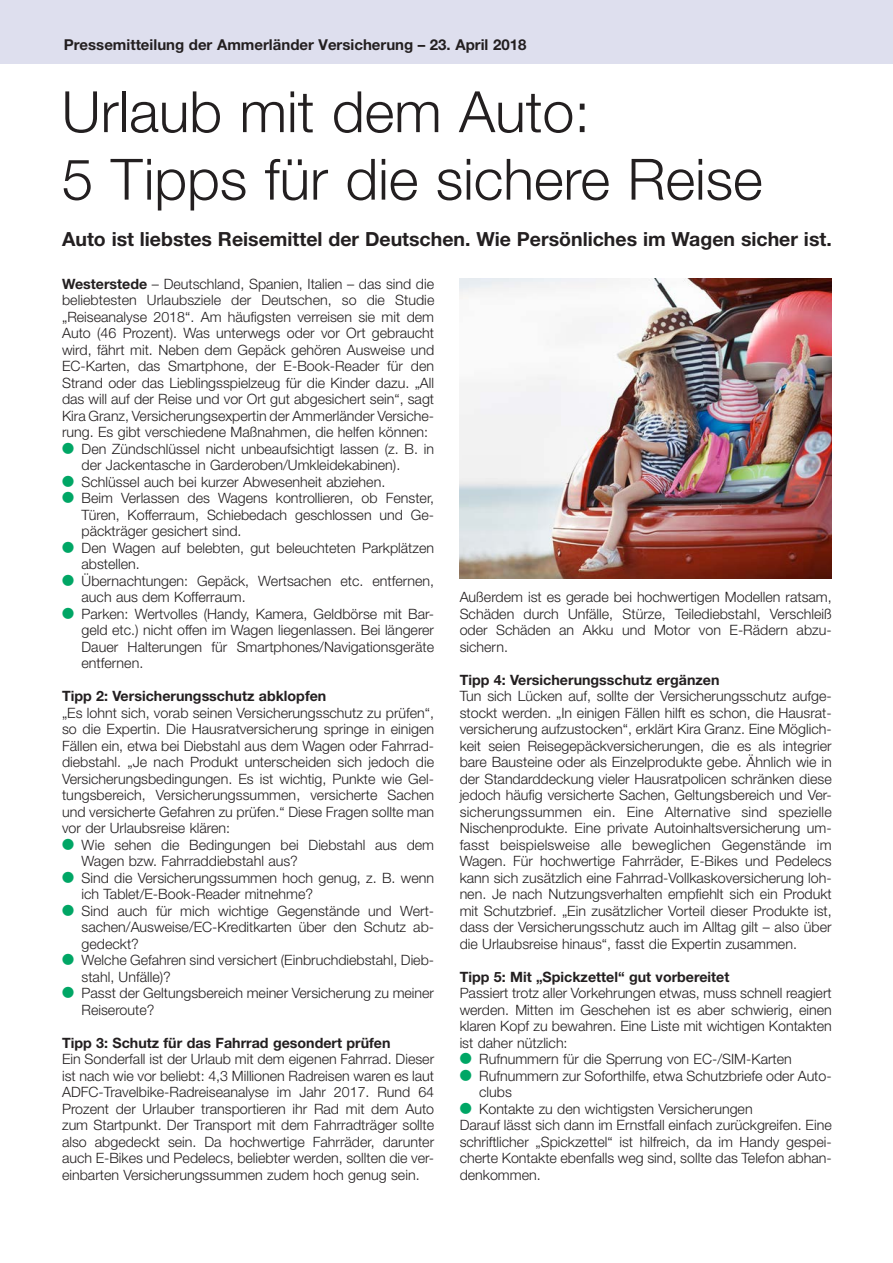
<style>
.page{position:relative;width:893px;height:1263px;background:#fff}
.page>*{position:absolute;margin:0;border:0;box-sizing:border-box;transform-origin:0 0}
.t1{font:300 57px/67.5px "Helvetica Neue LT Std";color:#231f20}
.t2{font:700 19.5px "Helvetica Neue LT Std";color:#231f20}
.t3{font:700 15px "Helvetica Neue LT Std";color:#231f20}
.t4{font:300 14.25px/16.5px "Helvetica Neue LT Std";color:#231f20;text-align:justify}
.t5{font:700 14.25px "Helvetica Neue LT Std";color:#231f20}
.s1{font-weight:700}
.s2{color:#00a665}
</style>
<div class="page">
<div style="left:0;top:0;width:893px;height:64px;background:#dedfee"></div>
<img style="left:459px;top:279px;width:372px;height:299px">
<p class="t3" style="left:64px;top:35px;width:464px">Pressemitteilung der Ammerländer Versicherung – 23. April 2018</p>
<h1 class="t1" style="left:62px;top:77px;width:702px">Urlaub mit dem Auto:<br>5 Tipps für die sichere Reise</h1>
<h2 class="t2" style="left:62px;top:227px;width:771px">Auto ist liebstes Reisemittel der Deutschen. Wie Persönliches im Wagen sicher ist.</h2>
<p class="t4" style="left:62px;top:275px;width:374px"><span class="s1">Westerstede</span> – Deutschland, Spanien, Italien – das sind die beliebtesten Urlaubsziele der Deutschen, so die Studie „Reiseanalyse 2018“. Am häufigsten verreisen sie mit dem Auto (46 Prozent). Was unterwegs oder vor Ort gebraucht wird, fährt mit. Neben dem Gepäck gehören Ausweise und EC-Karten, das Smartphone, der E-Book-Reader für den Strand oder das Lieblingsspielzeug für die Kinder dazu. „All das will auf der Reise und vor Ort gut abgesichert sein“, sagt Kira Granz, Versicherungsexpertin der Ammerländer Versiche&shy;rung. Es gibt verschiedene Maßnahmen, die helfen können:</p>
<p class="t4" style="left:82px;top:440px;width:354px;text-indent:-19px"><span class="s2">●</span> Den Zündschlüssel nicht unbeaufsichtigt lassen (z. B. in der Jackentasche in Garderoben/Umkleidekabinen).</p>
<p class="t4" style="left:62px;top:473px;width:325px"><span class="s2">●</span> Schlüssel auch bei kurzer Abwesenheit abziehen.</p>
<p class="t4" style="left:82px;top:490px;width:354px;text-indent:-19px"><span class="s2">●</span> Beim Verlassen des Wagens kontrollieren, ob Fenster, Türen, Kofferraum, Schiebedach geschlossen und Ge&shy;päckträger gesichert sind.</p>
<p class="t4" style="left:82px;top:539px;width:354px;text-indent:-19px"><span class="s2">●</span> Den Wagen auf belebten, gut beleuchteten Parkplätzen abstellen.</p>
<p class="t4" style="left:82px;top:572px;width:354px;text-indent:-19px"><span class="s2">●</span> Übernachtungen: Gepäck, Wertsachen etc. entfernen, auch aus dem Kofferraum.</p>
<p class="t4" style="left:82px;top:605px;width:354px;text-indent:-19px"><span class="s2">●</span> Parken: Wertvolles (Handy, Kamera, Geldbörse mit Bar&shy;geld etc.) nicht offen im Wagen liegenlassen. Bei längerer Dauer Halterungen für Smartphones/Navigationsgeräte entfernen.</p>
<p class="t5" style="left:62px;top:687px;width:266px">Tipp 2: Versicherungsschutz abklopfen</p>
<p class="t4" style="left:62px;top:704px;width:374px">„Es lohnt sich, vorab seinen Versicherungsschutz zu prüfen“, so die Expertin. Die Hausratversicherung springe in einigen Fällen ein, etwa bei Diebstahl aus dem Wagen oder Fahrrad&shy;diebstahl. „Je nach Produkt unterscheiden sich jedoch die Versicherungsbedingungen. Es ist wichtig, Punkte wie Gel&shy;tungsbereich, Versicherungssummen, versicherte Sachen und versicherte Gefahren zu prüfen.“ Diese Fragen sollte man vor der Urlaubsreise klären:</p>
<p class="t4" style="left:82px;top:836px;width:354px;text-indent:-19px"><span class="s2">●</span> Wie sehen die Bedingungen bei Diebstahl aus dem<br>Wagen bzw. Fahrraddiebstahl aus?</p>
<p class="t4" style="left:82px;top:869px;width:354px;text-indent:-19px"><span class="s2">●</span> Sind die Versicherungssummen hoch genug, z. B. wenn ich Tablet/E-Book-Reader mitnehme?</p>
<p class="t4" style="left:82px;top:902px;width:354px;text-indent:-19px"><span class="s2">●</span> Sind auch für mich wichtige Gegenstände und Wert&shy;sachen/Ausweise/EC-Kreditkarten über den Schutz ab&shy;gedeckt?</p>
<p class="t4" style="left:82px;top:952px;width:354px;text-indent:-19px"><span class="s2">●</span> Welche Gefahren sind versichert (Einbruchdiebstahl, Dieb&shy;stahl, Unfälle)?</p>
<p class="t4" style="left:82px;top:985px;width:354px;text-indent:-19px"><span class="s2">●</span> Passt der Geltungsbereich meiner Versicherung zu meiner<br>Reiseroute?</p>
<p class="t5" style="left:62px;top:1034px;width:330px">Tipp 3: Schutz für das Fahrrad gesondert prüfen</p>
<p class="t4" style="left:62px;top:1051px;width:374px">Ein Sonderfall ist der Urlaub mit dem eigenen Fahrrad. Dieser ist nach wie vor beliebt: 4,3 Millionen Radreisen waren es laut ADFC-Travelbike-Radreiseanalyse im Jahr 2017. Rund 64<br>Prozent der Urlauber transportieren ihr Rad mit dem Auto zum Startpunkt. Der Transport mit dem Fahrradträger sollte also abgedeckt sein. Da hochwertige Fahrräder, darunter auch E-Bikes und Pedelecs, beliebter werden, sollten die ver&shy;einbarten Versicherungssummen zudem hoch genug sein.</p>
<p class="t4" style="left:460px;top:589px;width:374px">Außerdem ist es gerade bei hochwertigen Modellen ratsam, Schäden durch Unfälle, Stürze, Teilediebstahl, Verschleiß oder Schäden an Akku und Motor von E-Rädern abzu&shy;sichern.</p>
<p class="t5" style="left:460px;top:671px;width:261px">Tipp 4: Versicherungsschutz ergänzen</p>
<p class="t4" style="left:460px;top:688px;width:374px">Tun sich Lücken auf, sollte der Versicherungsschutz aufge&shy;stockt werden. „In einigen Fällen hilft es schon, die Hausrat&shy;versicherung aufzustocken“, erklärt Kira Granz. Eine Möglich&shy;keit seien Reisegepäckversicherungen, die es als integrier bare Bausteine oder als Einzelprodukte gebe. Ähnlich wie in der Standarddeckung vieler Hausratpolicen schränken diese jedoch häufig versicherte Sachen, Geltungsbereich und Ver&shy;sicherungssummen ein. Eine Alternative sind spezielle Nischenprodukte. Eine private Autoinhaltsversicherung um&shy;fasst beispielsweise alle beweglichen Gegenstände im Wagen. Für hochwertige Fahrräder, E-Bikes und Pedelecs kann sich zusätzlich eine Fahrrad-Vollkaskoversicherung loh&shy;nen. Je nach Nutzungsverhalten empfiehlt sich ein Produkt mit Schutzbrief. „Ein zusätzlicher Vorteil dieser Produkte ist, dass der Versicherungsschutz auch im Alltag gilt – also über die Urlaubsreise hinaus“, fasst die Expertin zusammen.</p>
<p class="t5" style="left:460px;top:968px;width:271px">Tipp 5: Mit „Spickzettel“ gut vorbereitet</p>
<p class="t4" style="left:460px;top:985px;width:374px">Passiert trotz aller Vorkehrungen etwas, muss schnell reagiert werden. Mitten im Geschehen ist es aber schwierig, einen klaren Kopf zu bewahren. Eine Liste mit wichtigen Kontakten ist daher nützlich:</p>
<p class="t4" style="left:460px;top:1051px;width:334px"><span class="s2">●</span> Rufnummern für die Sperrung von EC-/SIM-Karten</p>
<p class="t4" style="left:479px;top:1067px;width:354px;text-indent:-19px"><span class="s2">●</span> Rufnummern zur Soforthilfe, etwa Schutzbriefe oder Auto&shy;clubs</p>
<p class="t4" style="left:460px;top:1100px;width:374px;text-align:left"><span class="s2">●</span> Kontakte zu den wichtigsten Versicherungen<br>Darauf lässt sich dann im Ernstfall einfach zurückgreifen. Eine schriftlicher „Spickzettel“ ist hilfreich, da im Handy gespei&shy;cherte Kontakte ebenfalls weg sind, sollte das Telefon abhan&shy;denkommen.</p>
</div>
